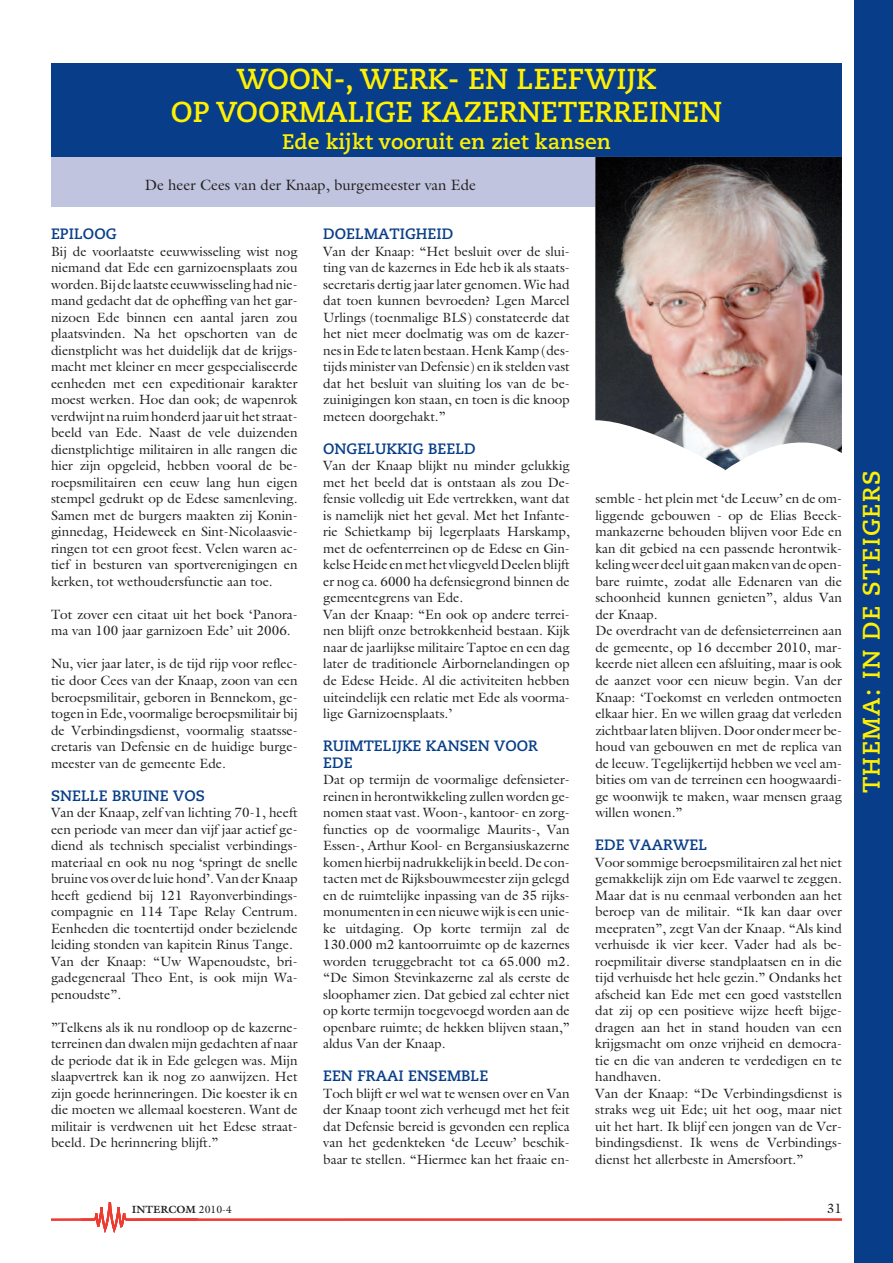
<style>
.page{position:relative;width:893px;height:1263px;background:#fff}
.page>*{position:absolute;margin:0;border:0;box-sizing:border-box;transform-origin:0 0}
.t1{font:700 28.8px/33px "Caecilia";color:#fff101;text-align:center}
.t2{font:700 24px "Caecilia";letter-spacing:.06em;color:#fff101}
.t3{font:700 21px "Caecilia";color:#fff101}
.t4{font:700 15px/16.5px "Caecilia";color:#083e89}
.t5{font:15px "Galliard";color:#231f20}
.t6{font:13.5px/16.5px "Galliard";color:#231f20;text-align:justify}
.t7{font:700 10.5px "Galliard";color:#231f20}
.s1{font-weight:400}
</style>
<div class="page">
<svg style="left:51px;top:1202px;width:791px;height:31px"></svg>
<div style="left:51px;top:64px;width:791px;height:93px;background:#083e89"></div>
<div style="left:51px;top:157px;width:544px;height:49px;background:#c0c4de"></div>
<img style="left:595px;top:157px;width:247px;height:314px">
<div style="left:855px;top:0;width:38px;height:1263px;background:#083e89"></div>
<h1 class="t1" style="left:171px;top:65px;width:553px">WOON-, WERK- EN LEEFWIJK<br>OP VOORMALIGE KAZERNETERREINEN</h1>
<h3 class="t3" style="left:282px;top:133px;width:330px">Ede kijkt vooruit en ziet kansen</h3>
<p class="t5" style="left:145px;top:176px;width:333px">De heer Cees van der Knaap, burgemeester van Ede</p>
<p class="t4" style="left:51px;top:227px;width:67px">EPILOOG</p>
<p class="t6" style="left:51px;top:243px;width:248px">Bij de voorlaatste eeuwwisseling wist nog niemand dat Ede een garnizoensplaats zou worden.Bijde laatste eeuwwisselinghadnie&shy;mand gedacht dat de opheffing van het gar&shy;nizoen Ede binnen een aantal jaren zou plaatsvinden. Na het opschorten van de dienstplicht was het duidelijk dat de krijgs&shy;macht met kleiner en meer gespecialiseerde eenheden met een expeditionair karakter moest werken. Hoe dan ook; de wapenrok verdwijnt na ruim honderd jaar uit hetstraat&shy;beeld van Ede. Naast de vele duizenden dienstplichtige militairen in alle rangen die hier zijn opgeleid, hebben vooral de be&shy;roepsmilitairen een eeuw lang hun eigen stempel gedrukt op de Edese samenleving.<br>Samen met de burgers maakten zij Konin&shy;ginnedag, Heideweek en Sint-Nicolaasvie&shy;ringen tot een groot feest. Velen waren ac&shy;tief in besturen van sportverenigingen en kerken, tot wethoudersfunctie aan toe.</p>
<p class="t6" style="left:51px;top:606px;width:248px">Tot zover een citaat uit het boek ‘Panora&shy;ma van 100 jaar garnizoen Ede’ uit 2006.</p>
<p class="t6" style="left:51px;top:656px;width:248px">Nu, vier jaar later, is de tijd rijp voor reflec&shy;tie door Cees van der Knaap, zoon van een beroepsmilitair, geboren in Bennekom, ge&shy;togen in Ede, voormalige beroepsmilitair bij de Verbindingsdienst, voormalig staatsse&shy;cretaris van Defensie en de huidige burge&shy;meester van de gemeente Ede.</p>
<p class="t4" style="left:51px;top:788px;width:155px">SNELLE BRUINE VOS</p>
<p class="t6" style="left:51px;top:804px;width:248px;text-align:left">Van der Knaap, zelf van lichting 70-1, heeft een periode van meer dan vijf jaar actief ge&shy;diend als technisch specialist verbindings&shy;materiaal en ook nu nog ‘springt de snelle bruine vos over de luie hond’. Van der Knaap heeft gediend bij 121 Rayonverbindings&shy;compagnie en 114 Tape Relay Centrum.<br>Eenheden die toentertijd onder bezielende leiding stonden van kapitein Rinus Tange.<br>Van der Knaap: “Uw Wapenoudste, bri&shy;gadegeneraal Theo Ent, is ook mijn Wa&shy;penoudste”.</p>
<p class="t6" style="left:51px;top:1018px;width:248px">”Telkens als ik nu rondloop op de kazerne&shy;terreinen dan dwalen mijn gedachten af naar de periode dat ik in Ede gelegen was. Mijn slaapvertrek kan ik nog zo aanwijzen. Het zijn goede herinneringen. Die koester ik en die moeten we allemaal koesteren. Want de militair is verdwenen uit het Edese straat&shy;beeld. De herinnering blijft.”</p>
<p class="t4" style="left:323px;top:227px;width:132px">DOELMATIGHEID</p>
<p class="t6" style="left:323px;top:243px;width:248px">Van der Knaap: “Het besluit over de slui&shy;ting van de kazernes in Ede heb ik als staats&shy;secretaris dertig jaar later genomen. Wie had dat toen kunnen bevroeden? Lgen Marcel Urlings (toenmalige BLS) constateerde dat het niet meer doelmatig was om de kazer&shy;nesinEde te latenbestaan.HenkKamp(des&shy;tijds minister van Defensie) en ik stelden vast dat het besluit van sluiting los van de be&shy;zuinigingen kon staan, en toen is die knoop meteen doorgehakt.”</p>
<p class="t4" style="left:323px;top:442px;width:154px">ONGELUKKIG BEELD</p>
<p class="t6" style="left:323px;top:458px;width:248px;text-align:left">Van der Knaap blijkt nu minder gelukkig met het beeld dat is ontstaan als zou De&shy;fensie volledig uit Ede vertrekken, want dat is namelijk niet het geval. Met het Infante&shy;rie Schietkamp bij legerplaats Harskamp, met de oefenterreinen op de Edese en Gin&shy;kelseHeide enmethet vliegveldDeelenblijft er nog ca. 6000 ha defensiegrond binnen de gemeentegrens van Ede.<br>Van der Knaap: “En ook op andere terrei&shy;nen blijft onze betrokkenheid bestaan. Kijk naar de jaarlijkse militaire Taptoe en een dag later de traditionele Airbornelandingen op de Edese Heide. Al die activiteiten hebben uiteindelijk een relatie met Ede als voorma&shy;lige Garnizoensplaats.’</p>
<p class="t4" style="left:323px;top:739px;width:216px">RUIMTELIJKE KANSEN VOOR<br>EDE</p>
<p class="t6" style="left:323px;top:771px;width:248px">Dat op termijn de voormalige defensieter&shy;reinen in herontwikkeling zullen worden ge&shy;nomen staat vast. Woon-, kantoor- en zorg&shy;functies op de voormalige Maurits-, Van Essen-, Arthur Kool- en Bergansiuskazerne komenhierbijnadrukkelijk inbeeld.De con&shy;tacten met de Rijksbouwmeester zijn gelegd en de ruimtelijke inpassing van de 35 rijks&shy;monumenten in een nieuwe wijk is een unie&shy;ke uitdaging. Op korte termijn zal de 130.000 m2 kantoorruimte op de kazernes worden teruggebracht tot ca 65.000 m2. “De Simon Stevinkazerne zal als eerste de sloophamer zien. Dat gebied zal echter niet op korte termijn toegevoegd worden aan de openbare ruimte; de hekken blijven staan,” aldus Van der Knaap.</p>
<p class="t4" style="left:323px;top:1069px;width:167px">EEN FRAAI ENSEMBLE</p>
<p class="t6" style="left:323px;top:1085px;width:248px">Toch blijft er wel wat te wensen over en Van der Knaap toont zich verheugd met het feit dat Defensie bereid is gevonden een replica van het gedenkteken ‘de Leeuw’ beschik&shy;baar te stellen. “Hiermee kan het fraaie en-</p>
<p class="t6" style="left:595px;top:491px;width:248px;text-align:left">semble - het plein met ‘de Leeuw’ en de om&shy;liggende gebouwen - op de Elias Beeck&shy;mankazerne behouden blijven voor Ede en kan dit gebied na een passende herontwik&shy;kelingweerdeeluitgaanmakenvandeopen&shy;bare ruimte, zodat alle Edenaren van die schoonheid kunnen genieten”, aldus Van der Knaap.<br>De overdracht van de defensieterreinen aan de gemeente, op 16 december 2010, mar&shy;keerde niet alleen een afsluiting, maar is ook de aanzet voor een nieuw begin. Van der Knaap: ‘Toekomst en verleden ontmoeten elkaar hier. En we willen graag dat verleden zichtbaar laten blijven. Door onder meer be&shy;houd van gebouwen en met de replica van de leeuw. Tegelijkertijd hebben we veel am&shy;bities om van de terreinen een hoogwaardi&shy;ge woonwijk te maken, waar mensen graag willen wonen.”</p>
<p class="t4" style="left:595px;top:838px;width:113px">EDE VAARWEL</p>
<p class="t6" style="left:595px;top:854px;width:248px;text-align:left">Voorsommige beroepsmilitairen zal het niet gemakkelijk zijn om Ede vaarwel te zeggen.<br>Maar dat is nu eenmaal verbonden aan het beroep van de militair. “Ik kan daar over meepraten”, zegt Van der Knaap. “Als kind verhuisde ik vier keer. Vader had als be&shy;roepmilitair diverse standplaatsen en in die tijd verhuisde het hele gezin.” Ondanks het afscheid kan Ede met een goed vaststellen dat zij op een positieve wijze heeft bijge&shy;dragen aan het in stand houden van een krijgsmacht om onze vrijheid en democra&shy;tie en die van anderen te verdedigen en te handhaven.<br>Van der Knaap: “De Verbindingsdienst is straks weg uit Ede; uit het oog, maar niet uit het hart. Ik blijf een jongen van de Ver&shy;bindingsdienst. Ik wens de Verbindings&shy;dienst het allerbeste in Amersfoort.”</p>
<p class="t7" style="left:132px;top:1203px;width:102px">INTERCOM <span class="s1">2010-4</span></p>
<p class="t6" style="left:827px;top:1200px;width:17px">31</p>
<h2 class="t2" style="left:861px;top:793px;width:324px;rotate:-90deg">THEMA: IN DE STEIGERS</h2>
</div>
